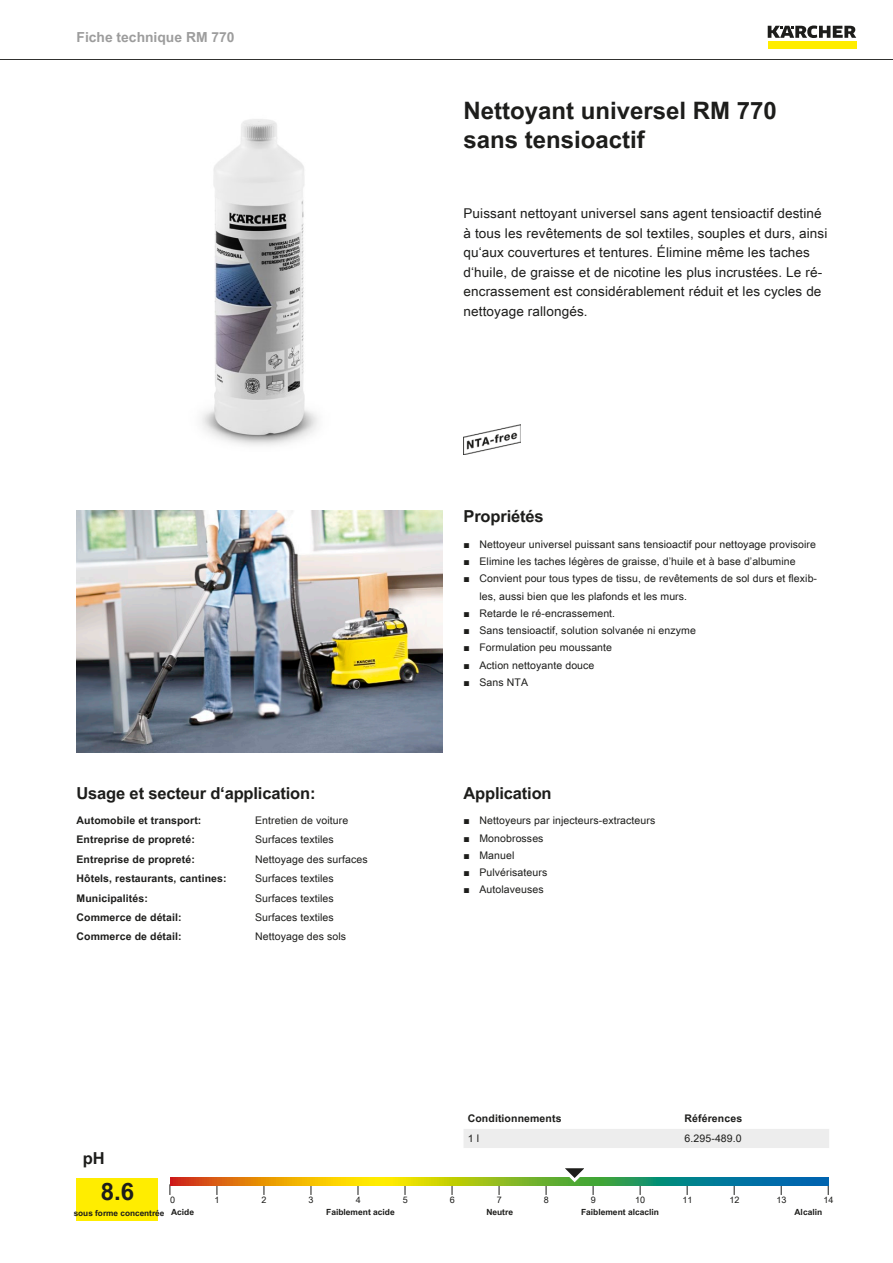
<style>
.page{position:relative;width:893px;height:1263px;background:#fff}
.page>*{position:absolute;margin:0;border:0;box-sizing:border-box;transform-origin:0 0}
.t1{font:700 24px/28.8px "Arial Unicode MS";color:#1d1d1b}
.t2{font:700 16.5px "Arial Unicode MS";letter-spacing:-.01em;color:#1d1d1b}
.t3{font:700 13.8px "Arial Unicode MS";color:#9d9d9d}
.t4{font:13.5px/19.5px "Arial Unicode MS";letter-spacing:.01em;color:#1d1d1b}
.t5{font:10.5px/17.2px "Arial Unicode MS";letter-spacing:.01em;color:#1d1d1b}
.t6{font:700 10.5px "Arial Unicode MS";letter-spacing:.01em;color:#1d1d1b}
.t7{font:9px "Arial Unicode MS";color:#1d1d1b}
.t8{font:700 8.4px "Arial Unicode MS";color:#1d1d1b}
.t9{font:700 8.25px "Arial Unicode MS";color:#1d1d1b}
.s1{font-family:"Arial"}
.s2{font-size:8.4px}
</style>
<div class="page">
<hr style="left:0;top:59px;width:893px;height:1px;background:#1d1d1b">
<div style="left:768px;top:42px;width:88px;height:7px;background:#ffed00"></div>
<svg style="left:768px;top:26px;width:88px;height:12px"></svg>
<img style="left:201px;top:119px;width:117px;height:327px">
<img style="left:463px;top:424px;width:57px;height:30px">
<img style="left:77px;top:510px;width:365px;height:243px">
<div style="left:77px;top:1178px;width:81px;height:42px;background:#ffed00"></div>
<svg style="left:170px;top:1178px;width:658px;height:8px;background:#869c3b"></svg>
<svg style="left:557px;top:1168px;width:38px;height:27px"></svg>
<div style="left:464px;top:1129px;width:365px;height:19px;background:#ededed"></div>
<h3 class="t3" style="left:77px;top:27px;width:160px">Fiche technique RM 770</h3>
<h2 class="t2" style="left:77px;top:780px;width:240px">Usage et secteur d‘application:</h2>
<p class="t6" style="left:77px;top:812px;width:126px">Automobile et transport:</p>
<p class="t5" style="left:255px;top:811px;width:95px">Entretien de voiture</p>
<p class="t6" style="left:77px;top:832px;width:120px">Entreprise de propreté:</p>
<p class="t5" style="left:255px;top:831px;width:80px">Surfaces textiles</p>
<p class="t6" style="left:77px;top:851px;width:120px">Entreprise de propreté:</p>
<p class="t5" style="left:255px;top:850px;width:114px">Nettoyage des surfaces</p>
<p class="t6" style="left:77px;top:871px;width:152px">Hôtels, restaurants, cantines:</p>
<p class="t5" style="left:255px;top:870px;width:80px">Surfaces textiles</p>
<p class="t6" style="left:77px;top:890px;width:73px">Municipalités:</p>
<p class="t5" style="left:255px;top:889px;width:80px">Surfaces textiles</p>
<p class="t6" style="left:77px;top:910px;width:107px">Commerce de détail:</p>
<p class="t5" style="left:255px;top:908px;width:80px">Surfaces textiles</p>
<p class="t6" style="left:77px;top:929px;width:107px">Commerce de détail:</p>
<p class="t5" style="left:255px;top:928px;width:93px">Nettoyage des sols</p>
<h1 class="t1" style="left:463px;top:97px;width:315px">Nettoyant universel RM 770 sans tensioactif</h1>
<p class="t4" style="left:463px;top:203px;width:365px">Puissant nettoyant universel sans agent tensioactif destiné à tous les revêtements de sol textiles, souples et durs, ainsi qu‘aux couvertures et tentures. Élimine même les taches d‘huile, de graisse et de nicotine les plus incrustées. Le ré&shy;encrassement est considérablement réduit et les cycles de nettoyage rallongés.</p>
<h2 class="t2" style="left:463px;top:504px;width:82px">Propriétés</h2>
<p class="t5" style="left:463px;top:535px;width:354px"><span class="s1">■</span> Nettoyeur universel puissant sans tensioactif pour nettoyage provisoire</p>
<p class="t5" style="left:463px;top:553px;width:334px"><span class="s1">■</span> Elimine les taches légères de graisse, d’huile et à base d’albumine</p>
<p class="t5" style="left:479px;top:570px;width:339px;text-indent:-16px"><span class="s1">■</span> Convient pour tous types de tissu, de revêtements de sol durs et flexib&shy;les, aussi bien que les plafonds et les murs.</p>
<p class="t5" style="left:463px;top:604px;width:153px"><span class="s1">■</span> Retarde le ré-encrassement.</p>
<p class="t5" style="left:463px;top:622px;width:234px"><span class="s1">■</span> Sans tensioactif, solution solvanée ni enzyme</p>
<p class="t5" style="left:463px;top:639px;width:150px"><span class="s1">■</span> Formulation peu moussante</p>
<p class="t5" style="left:463px;top:656px;width:132px"><span class="s1">■</span> Action nettoyante douce</p>
<p class="t5" style="left:463px;top:673px;width:66px"><span class="s1">■</span> Sans NTA</p>
<h2 class="t2" style="left:463px;top:780px;width:90px">Application</h2>
<p class="t5" style="left:463px;top:812px;width:193px"><span class="s1">■</span> Nettoyeurs par injecteurs-extracteurs</p>
<p class="t5" style="left:463px;top:829px;width:82px"><span class="s1">■</span> Monobrosses</p>
<p class="t5" style="left:463px;top:846px;width:52px"><span class="s1">■</span> Manuel</p>
<p class="t5" style="left:463px;top:863px;width:85px"><span class="s1">■</span> Pulvérisateurs</p>
<p class="t5" style="left:463px;top:881px;width:82px"><span class="s1">■</span> Autolaveuses</p>
<p class="t6" style="left:468px;top:1111px;width:95px">Conditionnements</p>
<p class="t6" style="left:685px;top:1111px;width:59px">Références</p>
<p class="t5" style="left:468px;top:1129px;width:13px">1 l</p>
<p class="t5" style="left:685px;top:1129px;width:59px">6.295-489.0</p>
<h2 class="t2" style="left:83px;top:1146px;width:23px">pH</h2>
<h1 class="t1" style="left:101px;top:1178px;width:35px">8.6</h1>
<p class="t7" style="left:170px;top:1193px;width:7px">0</p>
<p class="t7" style="left:215px;top:1193px;width:7px">1</p>
<p class="t7" style="left:262px;top:1193px;width:7px">2</p>
<p class="t7" style="left:309px;top:1193px;width:7px">3</p>
<p class="t7" style="left:356px;top:1193px;width:7px">4</p>
<p class="t7" style="left:403px;top:1193px;width:7px">5</p>
<p class="t7" style="left:450px;top:1193px;width:7px">6</p>
<p class="t7" style="left:497px;top:1193px;width:7px">7</p>
<p class="t7" style="left:544px;top:1193px;width:7px">8</p>
<p class="t7" style="left:591px;top:1193px;width:7px">9</p>
<p class="t7" style="left:635px;top:1193px;width:12px">10</p>
<p class="t7" style="left:682px;top:1193px;width:12px">11</p>
<p class="t7" style="left:729px;top:1193px;width:12px">12</p>
<p class="t7" style="left:776px;top:1193px;width:12px">13</p>
<p class="t7" style="left:823px;top:1193px;width:12px">14</p>
<p class="t9" style="left:74px;top:1207px;width:122px">sous forme concentrée <span class="s2">Acide</span></p>
<p class="t8" style="left:326px;top:1206px;width:70px">Faiblement acide</p>
<p class="t8" style="left:486px;top:1206px;width:28px">Neutre</p>
<p class="t8" style="left:581px;top:1206px;width:79px">Faiblement alcaclin</p>
<p class="t8" style="left:794px;top:1206px;width:29px">Alcalin</p>
</div>
